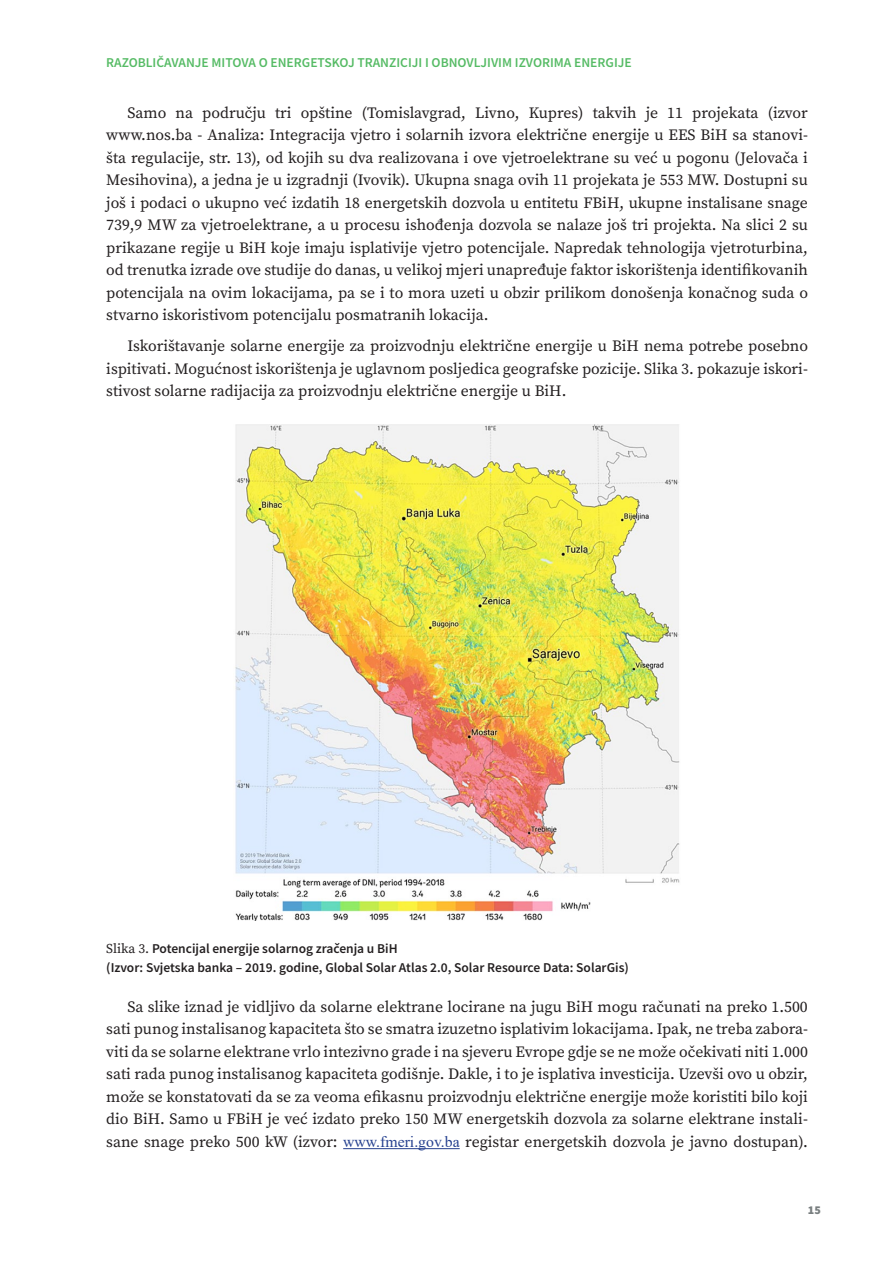
<style>
.page{position:relative;width:893px;height:1263px;background:#fff}
.page>*{position:absolute;margin:0;border:0;box-sizing:border-box;transform-origin:0 0}
.text{font:15.75px/22.5px "Source Serif Pro";color:#231f20;text-align:justify}
.slika_potpis{font:600 13.5px/19.5px "Source Sans Pro";color:#231f20}
.t1{font:600 13.5px "Source Sans Pro";color:#56bb65}
.t2{font:900 12px "Source Sans Pro";color:#787e7f}
.s1{font-family:"Source Serif Pro";font-weight:400}
.s2{font-family:"Times New Roman";color:#25408f}
</style>
<div class="page">
<hr style="left:343px;top:1148px;width:117px;height:1px;background:#25408f">
<img style="left:235px;top:424px;width:445px;height:497px">
<p class="t1" style="left:106px;top:53px;width:527px">RAZOBLIČAVANJE MITOVA O ENERGETSKOJ TRANZICIJI I OBNOVLJIVIM IZVORIMA ENERGIJE</p>
<p class="text" style="left:106px;top:101px;width:703px;text-indent:21px">Samo na području tri opštine (Tomislavgrad, Livno, Kupres) takvih je 11 projekata (izvor www.nos.ba - Analiza: Integracija vjetro i solarnih izvora električne energije u EES BiH sa stanovi&shy;šta regulacije, str. 13), od kojih su dva realizovana i ove vjetroelektrane su već u pogonu (Jelovača i Mesihovina), a jedna je u izgradnji (Ivovik). Ukupna snaga ovih 11 projekata je 553 MW. Dostupni su još i podaci o ukupno već izdatih 18 energetskih dozvola u entitetu FBiH, ukupne instalisane snage 739,9 MW za vjetroelektrane, a u procesu ishođenja dozvola se nalaze još tri projekta. Na slici 2 su prikazane regije u BiH koje imaju isplativije vjetro potencijale. Napredak tehnologija vjetroturbina, od trenutka izrade ove studije do danas, u velikoj mjeri unapređuje faktor iskorištenja identifikovanih potencijala na ovim lokacijama, pa se i to mora uzeti u obzir prilikom donošenja konačnog suda o stvarno iskoristivom potencijalu posmatranih lokacija.</p>
<p class="text" style="left:106px;top:335px;width:703px;text-indent:21px">Iskorištavanje solarne energije za proizvodnju električne energije u BiH nema potrebe posebno ispitivati. Mogućnost iskorištenja je uglavnom posljedica geografske pozicije. Slika 3. pokazuje iskori&shy;stivost solarne radijacija za proizvodnju električne energije u BiH.</p>
<p class="slika_potpis" style="left:106px;top:938px;width:524px"><span class="s1">Slika 3.</span> Potencijal energije solarnog zračenja u BiH<br>(Izvor: Svjetska banka – 2019. godine, Global Solar Atlas 2.0, Solar Resource Data: SolarGis)</p>
<p class="text" style="left:106px;top:995px;width:703px;text-indent:21px">Sa slike iznad je vidljivo da solarne elektrane locirane na jugu BiH mogu računati na preko 1.500 sati punog instalisanog kapaciteta što se smatra izuzetno isplativim lokacijama. Ipak, ne treba zabora&shy;viti da se solarne elektrane vrlo intezivno grade i na sjeveru Evrope gdje se ne može očekivati niti 1.000 sati rada punog instalisanog kapaciteta godišnje. Dakle, i to je isplativa investicija. Uzevši ovo u obzir, može se konstatovati da se za veoma efikasnu proizvodnju električne energije može koristiti bilo koji dio BiH. Samo u FBiH je već izdato preko 150 MW energetskih dozvola za solarne elektrane instali&shy;sane snage preko 500 kW (izvor: <span class="s2">www.fmeri.gov.ba</span> registar energetskih dozvola je javno dostupan).</p>
<p class="t2" style="left:808px;top:1202px;width:14px">15</p>
</div>
